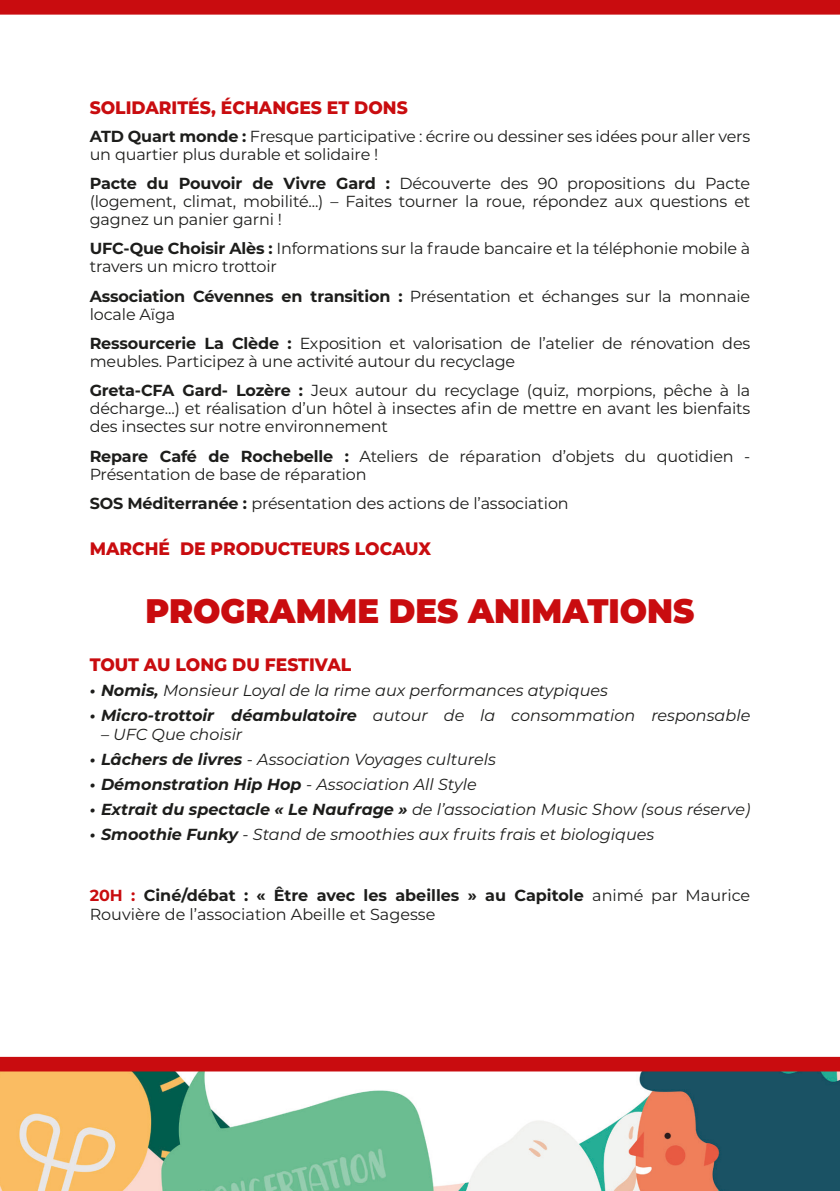
<style>
.page{position:relative;width:840px;height:1191px;background:#fff}
.page>*{position:absolute;margin:0;border:0;box-sizing:border-box;transform-origin:0 0}
.Titre_de_l_événement{font:900 34px "Montserrat";color:#c90c0f;scale:.95 1}
.Titre_de_l_événement-2{font:800 18px "Montserrat";color:#c90c0f;scale:.95 1}
.t1{font:16px/18px "Montserrat";letter-spacing:-.01em;color:#1d1d1b}
.t2{font:italic 16px "Montserrat";color:#1d1d1b}
.t3{font:italic 700 16px "Montserrat";color:#1d1d1b}
.s1{font-weight:700}
.s2{font-weight:400}
.s3{font-weight:700;color:#c90c0f}
</style>
<div class="page">
<img style="left:0;top:1071px;width:839px;height:120px">
<div style="left:0;top:0;width:839px;height:15px;background:#c90c0f"></div>
<div style="left:0;top:1056px;width:839px;height:15px;background:#c90c0f"></div>
<p class="Titre_de_l_événement-2" style="left:90px;top:94px;width:336px">SOLIDARITÉS, ÉCHANGES ET DONS</p>
<p class="t1" style="left:90px;top:126px;width:661px"><span class="s1">ATD Quart monde :</span> Fresque participative : écrire ou dessiner ses idées pour aller vers un quartier plus durable et solidaire !</p>
<p class="t1" style="left:90px;top:174px;width:661px;text-align:justify"><span class="s1">Pacte du Pouvoir de Vivre Gard :</span> Découverte des 90 propositions du Pacte (logement, climat, mobilité...) – Faites tourner la roue, répondez aux questions et gagnez un panier garni !</p>
<p class="t1" style="left:90px;top:239px;width:661px"><span class="s1">UFC-Que Choisir Alès :</span> Informations sur la fraude bancaire et la téléphonie mobile à travers un micro trottoir</p>
<p class="t1" style="left:90px;top:286px;width:661px"><span class="s1">Association Cévennes en transition :</span> Présentation et échanges sur la monnaie locale Aïga</p>
<p class="t1" style="left:90px;top:334px;width:661px"><span class="s1">Ressourcerie La Clède :</span> Exposition et valorisation de l’atelier de rénovation des meubles. Participez à une activité autour du recyclage</p>
<p class="t1" style="left:90px;top:381px;width:661px;text-align:justify"><span class="s1">Greta-CFA Gard- Lozère :</span> Jeux autour du recyclage (quiz, morpions, pêche à la décharge...) et réalisation d’un hôtel à insectes afin de mettre en avant les bienfaits des insectes sur notre environnement</p>
<p class="t1" style="left:90px;top:446px;width:661px"><span class="s1">Repare Café de Rochebelle :</span> Ateliers de réparation d’objets du quotidien -<br>Présentation de base de réparation</p>
<p class="t1" style="left:90px;top:494px;width:480px"><span class="s1">SOS Méditerranée :</span> présentation des actions de l’association</p>
<p class="Titre_de_l_événement-2" style="left:90px;top:535px;width:361px">MARCHÉ DE PRODUCTEURS LOCAUX</p>
<p class="Titre_de_l_événement" style="left:145px;top:585px;width:579px">PROGRAMME DES ANIMATIONS</p>
<p class="Titre_de_l_événement-2" style="left:90px;top:651px;width:277px">TOUT AU LONG DU FESTIVAL</p>
<p class="t2" style="left:90px;top:679px;width:519px"><span class="s1">• Nomis,</span> Monsieur Loyal de la rime aux performances atypiques</p>
<p class="t2" style="left:90px;top:704px;width:661px"><span class="s1">• Micro-trottoir déambulatoire</span> autour de la consommation responsable</p>
<p class="t2" style="left:101px;top:723px;width:143px">– UFC Que choisir</p>
<p class="t2" style="left:90px;top:748px;width:407px"><span class="s1">• Lâchers de livres</span> - Association Voyages culturels</p>
<p class="t3" style="left:90px;top:772px;width:388px">• Démonstration Hip Hop <span class="s2">- Association All Style</span></p>
<p class="t2" style="left:90px;top:798px;width:661px"><span class="s1">• Extrait du spectacle « Le Naufrage »</span> de l’association Music Show (sous réserve)</p>
<p class="t2" style="left:90px;top:823px;width:566px"><span class="s1">• Smoothie Funky</span> - Stand de smoothies aux fruits frais et biologiques</p>
<p class="t1" style="left:90px;top:885px;width:661px;line-height:19.2px"><span class="s3">20H :</span> <span class="s1">Ciné/débat : « Être avec les abeilles » au Capitole</span> animé par Maurice<br>Rouvière de l’association Abeille et Sagesse</p>
</div>
